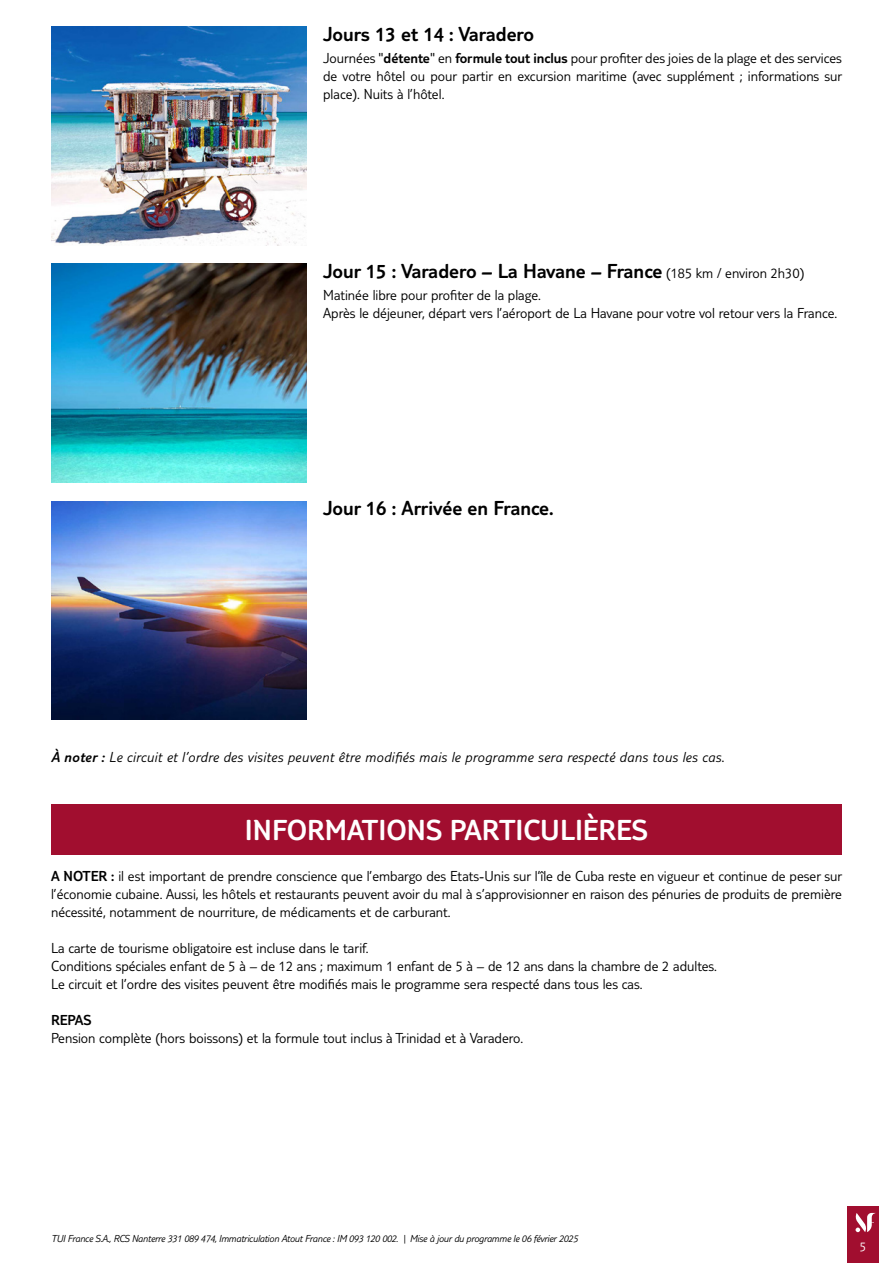
<style>
.page{position:relative;width:893px;height:1263px;background:#fff}
.page>*{position:absolute;margin:0;border:0;box-sizing:border-box;transform-origin:0 0}
.t1{font:300 30px "TUI Type";color:#fff}
.t2{font:300 21px "TUI Type";color:#000}
.t3{font:300 15px/18px "TUI Type";color:#000;text-align:justify}
.t4{font:italic 300 15px "TUI Type";letter-spacing:.02em;color:#000}
.t5{font:300 15px "TUI Type";color:#000}
.t6{font:300 13.5px "TUI Type";color:#fff}
.t7{font:italic 300 10.5px "TUI Type";letter-spacing:-.02em;color:#000}
.s1{font-style:inherit}
.s2{font-size:15px}
</style>
<div class="page">
<div style="left:847px;top:1206px;width:32px;height:57px;background:#a10e2f"></div>
<svg style="left:855px;top:1213px;width:21px;height:19px"></svg>
<img style="left:51px;top:27px;width:255px;height:218px">
<img style="left:51px;top:264px;width:255px;height:218px">
<img style="left:51px;top:501px;width:255px;height:219px">
<div style="left:51px;top:804px;width:791px;height:51px;background:#a10e2f"></div>
<h2 class="t2" style="left:323px;top:22px;width:212px">Jours 13 et 14 : Varadero</h2>
<p class="t3" style="left:323px;top:49px;width:521px">Journées "<span class="s1">détente</span>" en <span class="s1">formule tout inclus</span> pour profiter des joies de la plage et des services de votre hôtel ou pour partir en excursion maritime (avec supplément ; informations sur place). Nuits à l’hôtel.</p>
<h2 class="t2" style="left:323px;top:259px;width:483px">Jour 15 : Varadero – La Havane – France <span class="s2">(185 km / environ 2h30)</span></h2>
<p class="t3" style="left:323px;top:286px;width:516px">Matinée libre pour profiter de la plage.<br>Après le déjeuner, départ vers l’aéroport de La Havane pour votre vol retour vers la France.</p>
<h2 class="t2" style="left:323px;top:496px;width:232px">Jour 16 : Arrivée en France.</h2>
<p class="t4" style="left:51px;top:748px;width:675px"><span class="s1">À noter :</span> Le circuit et l’ordre des visites peuvent être modifiés mais le programme sera respecté dans tous les cas.</p>
<h1 class="t1" style="left:245px;top:812px;width:405px">INFORMATIONS PARTICULIÈRES</h1>
<p class="t3" style="left:51px;top:867px;width:793px"><span class="s1">A NOTER :</span> il est important de prendre conscience que l’embargo des Etats-Unis sur l’île de Cuba reste en vigueur et continue de peser sur l’économie cubaine. Aussi, les hôtels et restaurants peuvent avoir du mal à s’approvisionner en raison des pénuries de produits de première nécessité, notamment de nourriture, de médicaments et de carburant.</p>
<p class="t3" style="left:51px;top:939px;width:667px;text-align:left">La carte de tourisme obligatoire est incluse dans le tarif.<br>Conditions spéciales enfant de 5 à – de 12 ans ; maximum 1 enfant de 5 à – de 12 ans dans la chambre de 2 adultes.<br>Le circuit et l’ordre des visites peuvent être modifiés mais le programme sera respecté dans tous les cas.</p>
<p class="t5" style="left:51px;top:1012px;width:42px">REPAS</p>
<p class="t3" style="left:51px;top:1029px;width:474px">Pension complète (hors boissons) et la formule tout inclus à Trinidad et à Varadero.</p>
<p class="t7" style="left:51px;top:1232px;width:528px">TUI France S.A., RCS Nanterre 331 089 474, Immatriculation Atout France : IM 093 120 002. | Mise à jour du programme le 06 février 2025</p>
<p class="t6" style="left:860px;top:1239px;width:8px">5</p>
</div>
